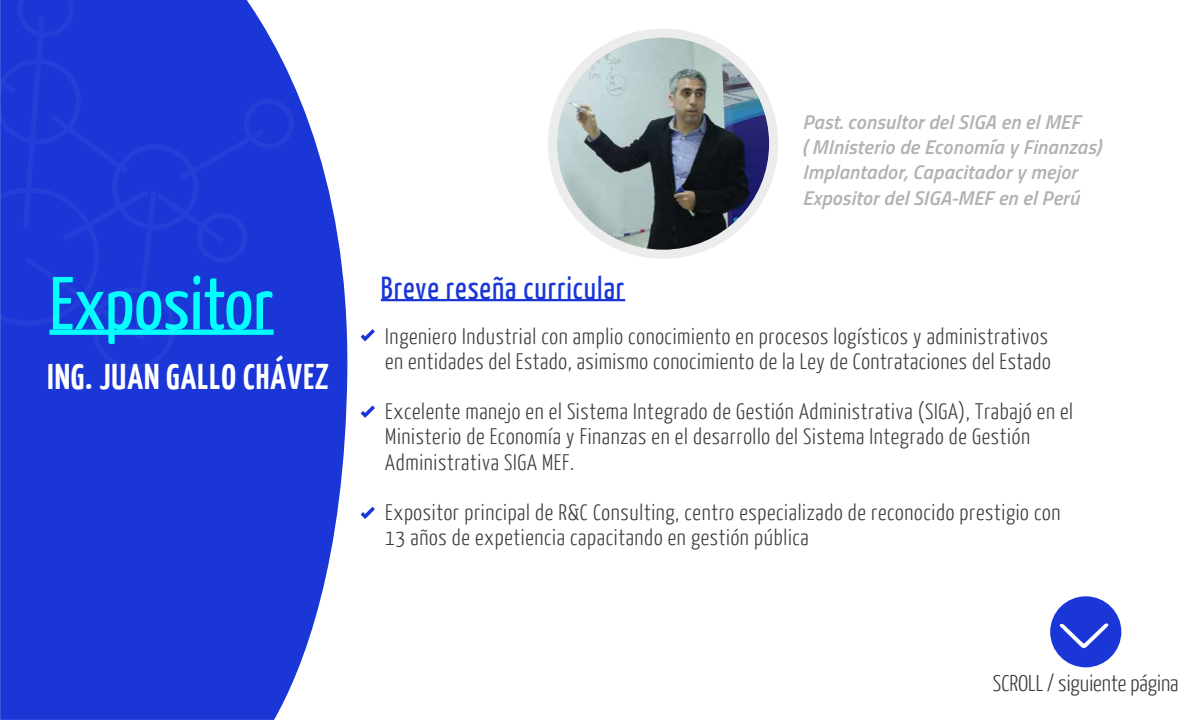
<style>
.page{position:relative;width:1200px;height:720px;background:#fff}
.page>*{position:absolute;margin:0;border:0;box-sizing:border-box;transform-origin:0 0}
.t1{font:74.8px "Yanone Kaffeesatz";color:#0ff;scale:1.04 1}
.t2{font:700 35.8px "Yanone Kaffeesatz";letter-spacing:.03em;color:#fff}
.t3{font:31.9px "Yanone Kaffeesatz";letter-spacing:.03em;color:#1a36d6}
.t4{font:300 22.9px "Yanone Kaffeesatz";color:#3c3c3b}
.t5{font:300 22.4px/25.1px "Yanone Kaffeesatz";letter-spacing:.03em;color:#3c3c3b}
.t6{font:italic 600 20px/25.4px "Titillium Web";letter-spacing:.01em;color:#b1b1b1}
</style>
<div class="page">
<svg style="left:0;top:85px;width:348px;height:635px;fill:#1a36d6"></svg>
<svg style="left:361px;top:329px;width:14px;height:12px"></svg>
<svg style="left:361px;top:406px;width:14px;height:12px"></svg>
<svg style="left:361px;top:507px;width:14px;height:12px"></svg>
<div style="left:547px;top:28px;width:232px;height:231px;background:#ececec;border-radius:50%"></div>
<img style="left:557px;top:38px;width:212px;height:212px;border-radius:106px">
<svg style="left:0;top:0;width:294px;height:370px"></svg>
<hr style="left:381px;top:299px;width:244px;height:2px;background:#1a36d6">
<div style="left:1050px;top:596px;width:71px;height:71px;background:#1a36d6;border-radius:50%"></div>
<svg style="left:1059px;top:623px;width:50px;height:25px"></svg>
<p class="t6" style="left:802px;top:108px;width:300px">Past. consultor del SIGA en el MEF<br>( MInisterio de Economía y Finanzas)<br>Implantador, Capacitador y mejor Expositor del SIGA-MEF en el Perú</p>
<h1 class="t1" style="left:50px;top:258px;width:217px">Expositor</h1>
<h3 class="t3" style="left:381px;top:268px;width:245px">Breve reseña curricular</h3>
<p class="t5" style="left:385px;top:323px;width:667px">Ingeniero Industrial con amplio conocimiento en procesos logísticos y administrativos en entidades del Estado, asimismo conocimiento de la Ley de Contrataciones del Estado</p>
<p class="t5" style="left:385px;top:398px;width:689px">Excelente manejo en el Sistema Integrado de Gestión Administrativa (SIGA), Trabajó en el<br>Ministerio de Economía y Finanzas en el desarrollo del Sistema Integrado de Gestión<br>Administrativa SIGA MEF.</p>
<p class="t5" style="left:385px;top:499px;width:677px">Expositor principal de R&amp;C Consulting, centro especializado de reconocido prestigio con<br>13 años de expetiencia capacitando en gestión pública</p>
<h2 class="t2" style="left:48px;top:355px;width:282px">ING. JUAN GALLO CHÁVEZ</h2>
<p class="t4" style="left:993px;top:669px;width:187px">SCROLL / siguiente página</p>
</div>
